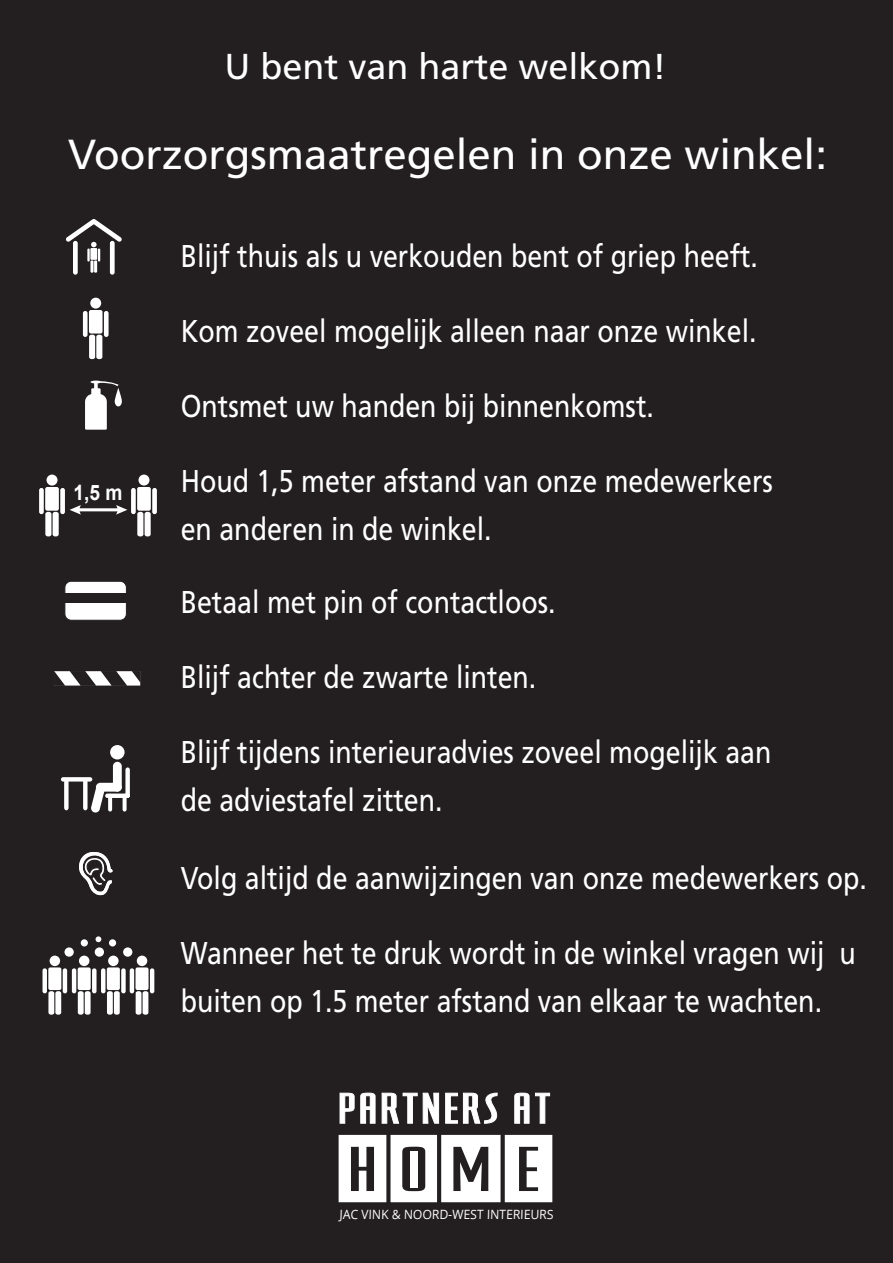
<style>
.page{position:relative;width:893px;height:1263px;background:#231f20}
.page>*{position:absolute;margin:0;border:0;box-sizing:border-box;transform-origin:0 0}
.t1{font:42px "Frutiger";color:#fff}
.t2{font:36px "Frutiger";color:#fff}
.t3{font:31.5px/48px "Frutiger";color:#fff;scale:.85 1}
.t4{font:700 21.3px "Arial";color:#fff;scale:.9 1}
.t5{font:12.75px "Open Sans";color:#fff;scale:.95 1}
</style>
<div class="page">
<svg style="left:340px;top:1093px;width:35px;height:31px"></svg>
<svg style="left:382px;top:1093px;width:57px;height:31px"></svg>
<svg style="left:445px;top:1093px;width:53px;height:31px"></svg>
<svg style="left:514px;top:1093px;width:15px;height:31px"></svg>
<svg style="left:535px;top:1093px;width:15px;height:31px"></svg>
<svg style="left:339px;top:1135px;width:213px;height:67px"></svg>
<svg style="left:85px;top:381px;width:37px;height:49px"></svg>
<div style="left:90px;top:298px;width:11px;height:11px;background:#fff;border-radius:50%"></div>
<div style="left:89px;top:310px;width:14px;height:23px;background:#fff;border-radius:2px"></div>
<div style="left:89px;top:335px;width:6px;height:24px;background:#fff;border-radius:2px"></div>
<div style="left:96px;top:335px;width:6px;height:24px;background:#fff;border-radius:2px"></div>
<div style="left:104px;top:311px;width:5px;height:26px;background:#fff;border-radius:2px"></div>
<div style="left:83px;top:311px;width:5px;height:26px;background:#fff;border-radius:2px"></div>
<div style="left:73px;top:241px;width:5px;height:34px;background:#fff;border-radius:2px"></div>
<div style="left:110px;top:241px;width:5px;height:34px;background:#fff;border-radius:2px"></div>
<svg style="left:66px;top:219px;width:56px;height:54px"></svg>
<div style="left:47px;top:475px;width:11px;height:11px;background:#fff;border-radius:50%"></div>
<div style="left:45px;top:487px;width:14px;height:24px;background:#fff;border-radius:2px"></div>
<div style="left:45px;top:512px;width:6px;height:24px;background:#fff;border-radius:2px"></div>
<div style="left:53px;top:512px;width:6px;height:24px;background:#fff;border-radius:2px"></div>
<div style="left:60px;top:488px;width:5px;height:26px;background:#fff;border-radius:2px"></div>
<div style="left:39px;top:488px;width:5px;height:26px;background:#fff;border-radius:2px"></div>
<div style="left:138px;top:475px;width:11px;height:11px;background:#fff;border-radius:50%"></div>
<div style="left:137px;top:487px;width:14px;height:24px;background:#fff;border-radius:2px"></div>
<div style="left:137px;top:512px;width:6px;height:24px;background:#fff;border-radius:2px"></div>
<div style="left:145px;top:512px;width:6px;height:24px;background:#fff;border-radius:2px"></div>
<div style="left:152px;top:488px;width:5px;height:26px;background:#fff;border-radius:2px"></div>
<div style="left:131px;top:488px;width:5px;height:26px;background:#fff;border-radius:2px"></div>
<svg style="left:70px;top:505px;width:57px;height:10px"></svg>
<div style="left:110px;top:745px;width:15px;height:14px;background:#fff;border-radius:50%"></div>
<div style="left:113px;top:762px;width:9px;height:30px;background:#fff;border-radius:4px"></div>
<div style="left:96px;top:783px;width:26px;height:9px;background:#fff;border-radius:4px"></div>
<div style="left:105px;top:793px;width:25px;height:5px;background:#fff;border-radius:2px"></div>
<div style="left:125px;top:767px;width:5px;height:31px;background:#fff;border-radius:2px"></div>
<svg style="left:108px;top:794px;width:4px;height:17px"></svg>
<svg style="left:123px;top:794px;width:4px;height:17px"></svg>
<svg style="left:61px;top:777px;width:31px;height:4px"></svg>
<svg style="left:64px;top:779px;width:5px;height:31px"></svg>
<svg style="left:83px;top:779px;width:22px;height:33px"></svg>
<svg style="left:96px;top:936px;width:5px;height:6px"></svg>
<div style="left:81px;top:939px;width:7px;height:7px;background:#fff;border-radius:50%"></div>
<div style="left:109px;top:939px;width:7px;height:7px;background:#fff;border-radius:50%"></div>
<svg style="left:64px;top:947px;width:10px;height:10px"></svg>
<div style="left:95px;top:947px;width:9px;height:10px;background:#fff;border-radius:50%"></div>
<div style="left:123px;top:947px;width:9px;height:10px;background:#fff;border-radius:50%"></div>
<div style="left:79px;top:955px;width:10px;height:11px;background:#fff;border-radius:50%"></div>
<div style="left:78px;top:967px;width:13px;height:23px;background:#fff;border-radius:2px"></div>
<div style="left:78px;top:991px;width:6px;height:24px;background:#fff;border-radius:2px"></div>
<div style="left:85px;top:991px;width:6px;height:24px;background:#fff;border-radius:2px"></div>
<div style="left:92px;top:968px;width:5px;height:25px;background:#fff;border-radius:2px"></div>
<hr style="left:72px;top:968px;width:4px;height:25px;background:#fff;border-radius:2px">
<div style="left:50px;top:955px;width:10px;height:11px;background:#fff;border-radius:50%"></div>
<div style="left:48px;top:967px;width:13px;height:23px;background:#fff;border-radius:2px"></div>
<div style="left:48px;top:991px;width:6px;height:24px;background:#fff;border-radius:2px"></div>
<div style="left:55px;top:991px;width:6px;height:24px;background:#fff;border-radius:2px"></div>
<hr style="left:63px;top:968px;width:4px;height:25px;background:#fff;border-radius:2px">
<hr style="left:43px;top:968px;width:4px;height:25px;background:#fff;border-radius:2px">
<div style="left:108px;top:955px;width:11px;height:11px;background:#fff;border-radius:50%"></div>
<div style="left:107px;top:967px;width:13px;height:23px;background:#fff;border-radius:2px"></div>
<div style="left:107px;top:991px;width:6px;height:24px;background:#fff;border-radius:2px"></div>
<div style="left:114px;top:991px;width:6px;height:24px;background:#fff;border-radius:2px"></div>
<div style="left:121px;top:968px;width:5px;height:25px;background:#fff;border-radius:2px"></div>
<hr style="left:101px;top:968px;width:4px;height:25px;background:#fff;border-radius:2px">
<div style="left:137px;top:955px;width:10px;height:11px;background:#fff;border-radius:50%"></div>
<div style="left:136px;top:967px;width:13px;height:23px;background:#fff;border-radius:2px"></div>
<div style="left:136px;top:991px;width:5px;height:24px;background:#fff;border-radius:2px"></div>
<div style="left:143px;top:991px;width:5px;height:24px;background:#fff;border-radius:2px"></div>
<hr style="left:150px;top:968px;width:4px;height:25px;background:#fff;border-radius:2px">
<hr style="left:130px;top:968px;width:4px;height:25px;background:#fff;border-radius:2px">
<div style="left:65px;top:581px;width:61px;height:39px;background:#fff;border-radius:6px"></div>
<div style="left:65px;top:581px;width:62px;height:40px;border:1px solid #231f20;border-radius:6px"></div>
<div style="left:64px;top:593px;width:66px;height:10px;background:#231f20"></div>
<svg style="left:54px;top:671px;width:86px;height:15px"></svg>
<svg style="left:79px;top:852px;width:34px;height:44px"></svg>
<p class="t2" style="left:224px;top:45px;width:444px">U bent van harte welkom!</p>
<h1 class="t1" style="left:68px;top:129px;width:760px">Voorzorgsmaatregelen in onze winkel:</h1>
<p class="t3" style="left:181px;top:232px;width:681px">Blijf thuis als u verkouden bent of griep heeft.</p>
<p class="t3" style="left:181px;top:307px;width:679px">Kom zoveel mogelijk alleen naar onze winkel.</p>
<p class="t4" style="left:74px;top:478px;width:56px">1,5 m</p>
<p class="t3" style="left:181px;top:382px;width:558px">Ontsmet uw handen bij binnenkomst.</p>
<p class="t3" style="left:181px;top:457px;width:698px">Houd 1,5 meter afstand van onze medewerkers en anderen in de winkel.</p>
<p class="t3" style="left:181px;top:577px;width:443px">Betaal met pin of contactloos.</p>
<p class="t3" style="left:181px;top:652px;width:420px">Blijf achter de zwarte linten.</p>
<p class="t3" style="left:181px;top:727px;width:697px">Blijf tijdens interieuradvies zoveel mogelijk aan de adviestafel zitten.</p>
<p class="t3" style="left:181px;top:853px;width:809px">Volg altijd de aanwijzingen van onze medewerkers op.</p>
<p class="t3" style="left:181px;top:928px;width:796px">Wanneer het te druk wordt in de winkel vragen wij u buiten op 1.5 meter afstand van elkaar te wachten.</p>
<p class="t5" style="left:339px;top:1205px;width:227px">JAC VINK &amp; NOORD-WEST INTERIEURS</p>
</div>
